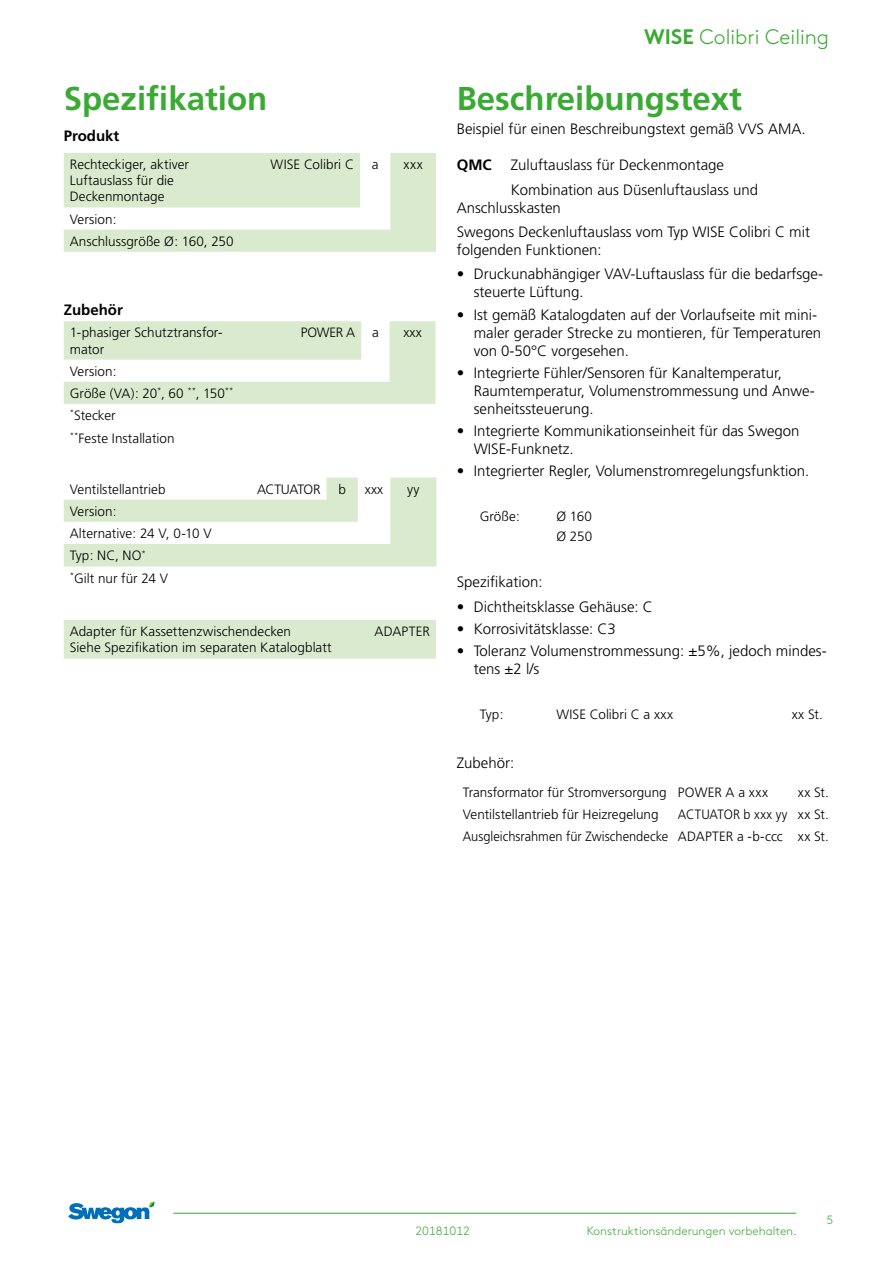
<style>
.page{position:relative;width:893px;height:1263px;background:#fff}
.page>*{position:absolute;margin:0;border:0;box-sizing:border-box;transform-origin:0 0}
.t1{font:700 33px "Frutiger";color:#3aaa35}
.t2{font:300 21px "Swegon Brown";color:#3aaa35}
.t3{font:300 15px/18px "Frutiger";color:#000}
.t4{font:700 15px "Frutiger";color:#000}
.t5{font:300 13.5px/22.4px "Frutiger";color:#000}
.t6{font:300 13.5px/22.2px "Frutiger";color:#000;text-align:right;scale:.94 1}
.t7{font:300 13.5px "Frutiger";letter-spacing:-.04em;color:#000}
.t8{font:300 12px "Swegon Brown";color:#3aaa35}
.s1{font-weight:700}
</style>
<div class="page">
<svg style="left:64px;top:153px;width:372px;height:99px"></svg>
<svg style="left:64px;top:321px;width:371px;height:83px"></svg>
<svg style="left:64px;top:477px;width:372px;height:89px"></svg>
<div style="left:64px;top:620px;width:372px;height:39px;background:#daeacf"></div>
<hr style="left:173px;top:1213px;width:623px;height:1px;background:#3aaa35">
<svg style="left:68px;top:1201px;width:87px;height:22px"></svg>
<h1 class="t1" style="left:64px;top:79px;width:205px">Spezifikation</h1>
<p class="t4" style="left:64px;top:127px;width:57px">Produkt</p>
<p class="t5" style="left:70px;top:156px;width:121px;line-height:16.2px">Rechteckiger, aktiver<br>Luftauslass für die<br>Deckenmontage</p>
<p class="t5" style="left:271px;top:153px;width:85px">WISE Colibri C</p>
<p class="t5" style="left:372px;top:153px;width:8px">a</p>
<p class="t5" style="left:404px;top:153px;width:21px">xxx</p>
<p class="t5" style="left:70px;top:208px;width:165px">Version:<br>Anschlussgröße Ø: 160, 250</p>
<p class="t4" style="left:64px;top:301px;width:61px">Zubehör</p>
<p class="t5" style="left:70px;top:325px;width:154px;line-height:16.2px">1-phasiger Schutztransfor&shy;mator</p>
<p class="t5" style="left:301px;top:322px;width:79px">POWER A a</p>
<p class="t5" style="left:403px;top:322px;width:20px">xxx</p>
<p class="t5" style="left:70px;top:360px;width:165px">Version:<br>Größe (VA): 20<sup>*</sup>, 60 <sup>**</sup>, 150<sup>** *</sup>Stecker<br><sup>**</sup>Feste Installation</p>
<p class="t5" style="left:70px;top:478px;width:97px">Ventilstellantrieb</p>
<p class="t7" style="left:257px;top:481px;width:65px">ACTUATOR</p>
<p class="t5" style="left:338px;top:478px;width:9px">b</p>
<p class="t5" style="left:365px;top:478px;width:20px">xxx</p>
<p class="t5" style="left:407px;top:478px;width:14px">yy</p>
<p class="t5" style="left:70px;top:500px;width:143px">Version:<br>Alternative: 24 V, 0-10 V<br>Typ: NC, NO<sup>*<br>*</sup>Gilt nur für 24 V</p>
<p class="t5" style="left:70px;top:623px;width:263px;line-height:16.2px">Adapter für Kassettenzwischendecken<br>Siehe Spezifikation im separaten Katalogblatt</p>
<p class="t5" style="left:374px;top:620px;width:57px">ADAPTER</p>
<h2 class="t2" style="left:644px;top:22px;width:186px"><span class="s1">WISE</span> Colibri Ceiling</h2>
<h1 class="t1" style="left:457px;top:79px;width:287px">Beschreibungstext</h1>
<p class="t3" style="left:457px;top:120px;width:350px">Beispiel für einen Beschreibungstext gemäß VVS AMA.</p>
<p class="t4" style="left:457px;top:156px;width:36px">QMC</p>
<p class="t3" style="left:511px;top:153px;width:249px;line-height:24.3px">Zuluftauslass für Deckenmontage<br>Kombination aus Düsenluftauslass und</p>
<p class="t3" style="left:457px;top:195px;width:355px;line-height:24.3px">Anschlusskasten<br>Swegons Deckenluftauslass vom Typ WISE Colibri C mit</p>
<p class="t3" style="left:457px;top:241px;width:147px">folgenden Funktionen:</p>
<p class="t3" style="left:474px;top:265px;width:351px;text-indent:-17px">• Druckunabhängiger VAV-Luftauslass für die bedarfsge&shy;steuerte Lüftung.</p>
<p class="t3" style="left:474px;top:306px;width:349px;text-indent:-17px">• Ist gemäß Katalogdaten auf der Vorlaufseite mit mini&shy;maler gerader Strecke zu montieren, für Temperaturen von 0-50°C vorgesehen.</p>
<p class="t3" style="left:474px;top:364px;width:342px;text-indent:-17px">• Integrierte Fühler/Sensoren für Kanaltemperatur,<br>Raumtemperatur, Volumenstrommessung und Anwe&shy;senheitssteuerung.</p>
<p class="t3" style="left:474px;top:422px;width:327px;text-indent:-17px">• Integrierte Kommunikationseinheit für das Swegon<br>WISE-Funknetz.</p>
<p class="t3" style="left:457px;top:462px;width:354px">• Integrierter Regler, Volumenstromregelungsfunktion.</p>
<p class="t5" style="left:480px;top:506px;width:42px">Größe:</p>
<p class="t5" style="left:556px;top:507px;width:37px;line-height:19px">Ø 160<br>Ø 250</p>
<p class="t3" style="left:457px;top:573px;width:87px">Spezifikation:</p>
<p class="t3" style="left:457px;top:598px;width:198px">• Dichtheitsklasse Gehäuse: C</p>
<p class="t3" style="left:457px;top:620px;width:161px">• Korrosivitätsklasse: C3</p>
<p class="t3" style="left:474px;top:642px;width:354px;text-indent:-17px">• Toleranz Volumenstrommessung: ±5%, jedoch mindes&shy;tens ±2 l/s</p>
<p class="t5" style="left:480px;top:703px;width:25px">Typ:</p>
<p class="t5" style="left:556px;top:703px;width:118px">WISE Colibri C a xxx</p>
<p class="t5" style="left:792px;top:703px;width:33px">xx St.</p>
<p class="t3" style="left:457px;top:754px;width:59px">Zubehör:</p>
<p class="t5" style="left:463px;top:781px;width:307px">Transformator für Stromversorgung POWER A a xxx</p>
<p class="t5" style="left:798px;top:781px;width:33px">xx St.</p>
<p class="t5" style="left:463px;top:803px;width:197px">Ventilstellantrieb für Heizregelung</p>
<p class="t6" style="left:463px;top:803px;width:391px">ACTUATOR b xxx yy xx St.<br>Ausgleichsrahmen für Zwischendecke ADAPTER a -b-ccc xx St.</p>
<p class="t8" style="left:415px;top:1221px;width:56px">20181012</p>
<p class="t8" style="left:587px;top:1221px;width:212px">Konstruktionsänderungen vorbehalten.</p>
<p class="t8" style="left:827px;top:1211px;width:8px">5</p>
</div>
